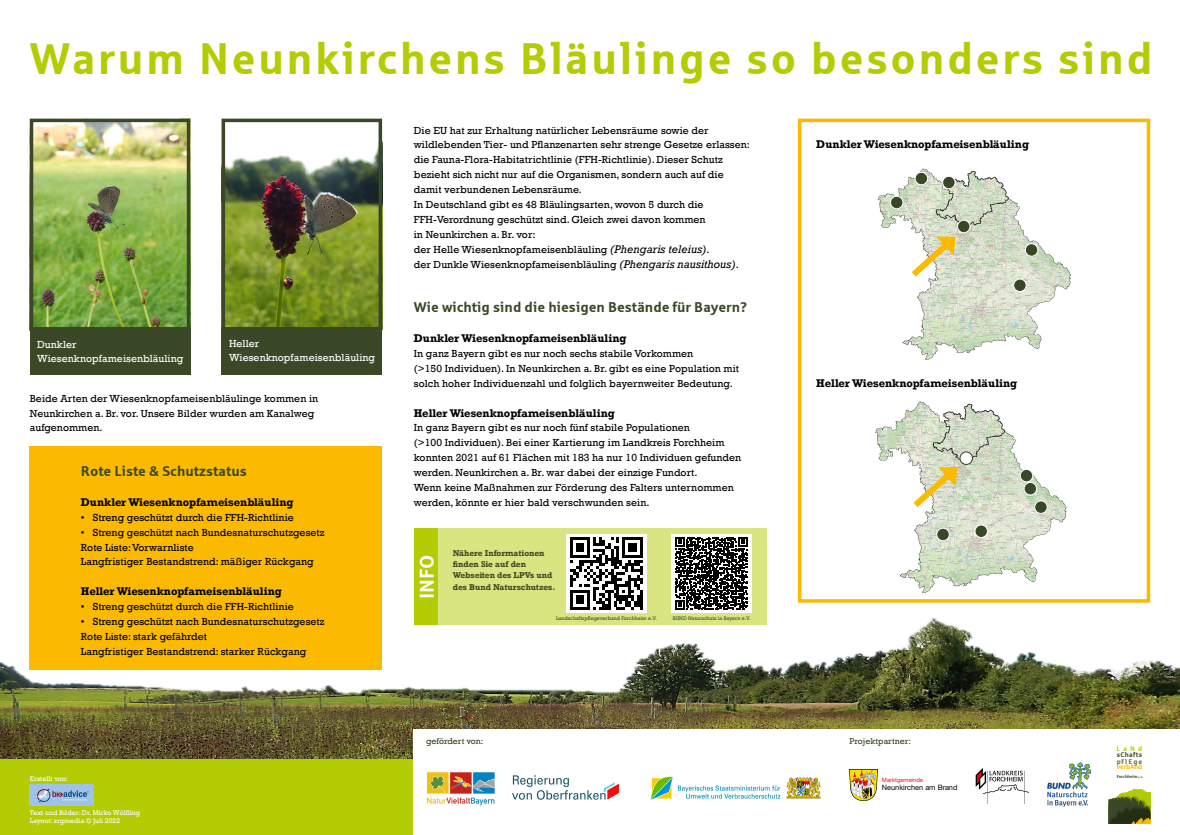
<style>
.page{position:relative;width:1180px;height:835px;background:#fff}
.page>*{position:absolute;margin:0;border:0;box-sizing:border-box;transform-origin:0 0}
.t1{font:700 43.75px "Sparkasse Rg";letter-spacing:.05em;color:#b4cc04}
.t2{font:700 19.81px "Sparkasse Rg";color:#fff}
.t3{font:700 14px "Sparkasse Rg";color:#3a4827}
.t4{font:10.5px/14.9px "Rockwell";letter-spacing:.005em;color:#000}
.t5{font:700 10.5px "Rockwell";letter-spacing:.005em;color:#000}
.t6{font:10.5px/14px "Rockwell";letter-spacing:.005em;color:#fff}
.t7{font:8.75px "Rockwell";color:#384826}
.t8{font:700 7.91px/11.5px "Rockwell";letter-spacing:-.01em;color:#404925}
.t9{font:7.38px "Helvetica Neue LTW1 G";color:#000}
.t10{font:7px/8.4px "Rockwell";color:#fff}
.t11{font:700 6.79px "Sparkasse Rg";letter-spacing:.05em;color:#404925}
.t12{font:700 6.79px "Sparkasse Rg";letter-spacing:-.03em;color:#fbba00}
.t13{font:700 6.79px "Sparkasse Rg";letter-spacing:.17em;color:#5d6f35}
.t14{font:700 6.79px "Sparkasse Rg";color:#b4cc04}
.t15{font:5.91px "Helvetica Neue LTW1 G";color:#fe0a13}
.t16{font:5.25px "Rockwell";color:#3a4827}
.t17{font:700 4.3px "Sparkasse Rg";color:#404925}
.s1{font-style:italic}
.s2{font-size:2.66px}
</style>
<div class="page">
<img style="left:0;top:602px;width:1180px;height:156px">
<div style="left:30px;top:446px;width:352px;height:223px;background:#fbba00"></div>
<div style="left:0;top:758px;width:414px;height:76px;background:#b4cc04"></div>
<img style="left:35px;top:124px;width:150px;height:201px">
<div style="left:30px;top:119px;width:160px;height:211px;border:4px solid #3a4827"></div>
<img style="left:227px;top:149px;width:150px;height:176px">
<div style="left:222px;top:119px;width:160px;height:211px;border:4px solid #3a4827"></div>
<div style="left:798px;top:119px;width:352px;height:483px;border:4px solid #fbba00"></div>
<img style="left:877px;top:168px;width:194px;height:192px">
<div style="left:865px;top:161px;width:34px;height:22px;background:#fff"></div>
<div style="left:1004px;top:161px;width:71px;height:22px;background:#fff"></div>
<div style="left:1013px;top:279px;width:13px;height:12px;background:#384826;border-radius:50%"></div>
<div style="left:1013px;top:279px;width:13px;height:13px;border:1px solid #fff;border-radius:50%"></div>
<div style="left:1025px;top:244px;width:12px;height:12px;background:#384826;border-radius:50%"></div>
<div style="left:1025px;top:243px;width:13px;height:13px;border:1px solid #fff;border-radius:50%"></div>
<div style="left:915px;top:172px;width:12px;height:13px;background:#384826;border-radius:50%"></div>
<div style="left:915px;top:172px;width:13px;height:13px;border:1px solid #fff;border-radius:50%"></div>
<div style="left:890px;top:196px;width:13px;height:13px;background:#384826;border-radius:50%"></div>
<div style="left:890px;top:196px;width:13px;height:13px;border:1px solid #fff;border-radius:50%"></div>
<div style="left:942px;top:176px;width:13px;height:13px;background:#384826;border-radius:50%"></div>
<div style="left:942px;top:176px;width:13px;height:13px;border:1px solid #fff;border-radius:50%"></div>
<div style="left:957px;top:220px;width:13px;height:13px;background:#384826;border-radius:50%"></div>
<div style="left:957px;top:220px;width:13px;height:13px;border:1px solid #fff;border-radius:50%"></div>
<svg style="left:905px;top:235px;width:51px;height:48px"></svg>
<img style="left:875px;top:401px;width:192px;height:192px">
<div style="left:865px;top:393px;width:32px;height:22px;background:#fff"></div>
<div style="left:1003px;top:390px;width:66px;height:23px;background:#fff"></div>
<div style="left:937px;top:528px;width:12px;height:12px;background:#384826;border-radius:50%"></div>
<div style="left:936px;top:528px;width:13px;height:13px;border:1px solid #fff;border-radius:50%"></div>
<div style="left:975px;top:525px;width:12px;height:12px;background:#384826;border-radius:50%"></div>
<div style="left:974px;top:524px;width:13px;height:13px;border:1px solid #fff;border-radius:50%"></div>
<div style="left:1034px;top:501px;width:13px;height:12px;background:#384826;border-radius:50%"></div>
<div style="left:1034px;top:500px;width:13px;height:13px;border:1px solid #fff;border-radius:50%"></div>
<div style="left:1024px;top:482px;width:12px;height:13px;background:#384826;border-radius:50%"></div>
<div style="left:1024px;top:482px;width:13px;height:13px;border:1px solid #fff;border-radius:50%"></div>
<div style="left:1020px;top:469px;width:12px;height:13px;background:#384826;border-radius:50%"></div>
<div style="left:1020px;top:469px;width:13px;height:13px;border:1px solid #fff;border-radius:50%"></div>
<div style="left:960px;top:452px;width:12px;height:12px;background:#fff;border-radius:50%"></div>
<div style="left:959px;top:451px;width:14px;height:14px;border:1px solid #384826;border-radius:50%"></div>
<svg style="left:907px;top:465px;width:51px;height:48px"></svg>
<div style="left:414px;top:729px;width:766px;height:105px;background:#fff"></div>
<svg style="left:1108px;top:788px;width:42px;height:35px"></svg>
<img style="left:650px;top:776px;width:171px;height:24px">
<img style="left:426px;top:772px;width:69px;height:34px">
<img style="left:512px;top:775px;width:107px;height:24px">
<img style="left:1047px;top:762px;width:43px;height:44px">
<img style="left:849px;top:769px;width:28px;height:30px">
<img style="left:975px;top:768px;width:54px;height:35px">
<img style="left:30px;top:784px;width:63px;height:21px">
<div style="left:30px;top:327px;width:160px;height:48px;background:#3a4827"></div>
<div style="left:222px;top:327px;width:160px;height:48px;background:#3a4827"></div>
<div style="left:414px;top:528px;width:352px;height:97px;background:#d9e581"></div>
<div style="left:414px;top:528px;width:23px;height:97px;background:#b4cc04"></div>
<div style="left:566px;top:534px;width:81px;height:78px;background:#fff"></div>
<svg style="left:570px;top:537px;width:73px;height:73px"></svg>
<div style="left:671px;top:534px;width:80px;height:78px;background:#fff"></div>
<svg style="left:675px;top:537px;width:73px;height:72px"></svg>
<h1 class="t1" style="left:30px;top:35px;width:1124px">Warum Neunkirchens Bläulinge so besonders sind</h1>
<p class="t6" style="left:37px;top:337px;width:148px">Dunkler<br>Wiesenknopfameisenbläuling</p>
<p class="t6" style="left:229px;top:337px;width:148px">Heller<br>Wiesenknopfameisenbläuling</p>
<p class="t4" style="left:30px;top:391px;width:290px">Beide Arten der Wiesenknopfameisenbläulinge kommen in<br>Neunkirchen a. Br. vor. Unsere Bilder wurden am Kanalweg aufgenommen.</p>
<h3 class="t3" style="left:81px;top:463px;width:167px">Rote Liste &amp; Schutzstatus</h3>
<p class="t5" style="left:81px;top:495px;width:214px">Dunkler Wiesenknopfameisenbläuling</p>
<p class="t4" style="left:81px;top:510px;width:214px">• Streng geschützt durch die FFH-Richtlinie</p>
<p class="t4" style="left:81px;top:524px;width:245px">• Streng geschützt nach Bundesnaturschutzgesetz<br>Rote Liste: Vorwarnliste<br>Langfristiger Bestandstrend: mäßiger Rückgang</p>
<p class="t5" style="left:81px;top:584px;width:202px">Heller Wiesenknopfameisenbläuling</p>
<p class="t4" style="left:81px;top:599px;width:214px">• Streng geschützt durch die FFH-Richtlinie</p>
<p class="t4" style="left:81px;top:614px;width:245px">• Streng geschützt nach Bundesnaturschutzgesetz<br>Rote Liste: stark gefährdet<br>Langfristiger Bestandstrend: starker Rückgang</p>
<p class="t10" style="left:30px;top:774px;width:40px">Erstellt von:</p>
<p class="t10" style="left:30px;top:808px;width:112px">Text und Bilder: Dr. Mirko Wölfling<br>Layout: srgmedia © Juli 2022</p>
<p class="t4" style="left:414px;top:123px;width:338px">Die EU hat zur Erhaltung natürlicher Lebensräume sowie der wildlebenden Tier- und Pflanzenarten sehr strenge Gesetze erlassen: die Fauna-Flora-Habitatrichtlinie (FFH-Richtlinie). Dieser Schutz bezieht sich nicht nur auf die Organismen, sondern auch auf die damit verbundenen Lebensräume.<br>In Deutschland gibt es 48 Bläulingsarten, wovon 5 durch die FFH-Verordnung geschützt sind. Gleich zwei davon kommen<br>in Neunkirchen a. Br. vor:<br>der Helle Wiesenknopfameisenbläuling <span class="s1">(Phengaris teleius)</span>.<br>der Dunkle Wiesenknopfameisenbläuling <span class="s1">(Phengaris nausithous)</span>.</p>
<h3 class="t3" style="left:414px;top:300px;width:335px">Wie wichtig sind die hiesigen Bestände für Bayern?</h3>
<p class="t5" style="left:414px;top:331px;width:214px">Dunkler Wiesenknopfameisenbläuling</p>
<p class="t4" style="left:414px;top:346px;width:327px">In ganz Bayern gibt es nur noch sechs stabile Vorkommen<br>(&gt;150 Individuen). In Neunkirchen a. Br. gibt es eine Population mit solch hoher Individuenzahl und folglich bayernweiter Bedeutung.</p>
<p class="t5" style="left:414px;top:406px;width:202px">Heller Wiesenknopfameisenbläuling</p>
<p class="t4" style="left:414px;top:420px;width:329px">In ganz Bayern gibt es nur noch fünf stabile Populationen<br>(&gt;100 Individuen). Bei einer Kartierung im Landkreis Forchheim konnten 2021 auf 61 Flächen mit 183 ha nur 10 Individuen gefunden werden. Neunkirchen a. Br. war dabei der einzige Fundort.<br>Wenn keine Maßnahmen zur Förderung des Falters unternommen werden, könnte er hier bald verschwunden sein.</p>
<h2 class="t2" style="left:416px;top:598px;width:46px;rotate:-90deg">INFO</h2>
<p class="t8" style="left:453px;top:546px;width:104px">Nähere Informationen finden Sie auf den<br>Webseiten des LPVs und des Bund Naturschutzes.</p>
<p class="t16" style="left:556px;top:615px;width:102px">Landschaftspflegeverband Forchheim e.V.</p>
<p class="t16" style="left:673px;top:615px;width:79px">BUND Naturschutz in Bayern e.V.</p>
<p class="t5" style="left:816px;top:138px;width:214px">Dunkler Wiesenknopfameisenbläuling</p>
<p class="t5" style="left:816px;top:376px;width:202px">Heller Wiesenknopfameisenbläuling</p>
<p class="t7" style="left:426px;top:736px;width:59px">gefördert von:</p>
<p class="t7" style="left:849px;top:736px;width:63px">Projektpartner:</p>
<p class="t15" style="left:882px;top:775px;width:43px">Marktgemeinde</p>
<p class="t9" style="left:882px;top:783px;width:77px">Neunkirchen am Brand</p>
<p class="t14" style="left:1116px;top:744px;width:27px">LaNd</p>
<p class="t11" style="left:1116px;top:750px;width:27px">sChafts</p>
<p class="t17" style="left:1116px;top:774px;width:28px">Forchheim <span class="s2">e.V.</span></p>
<p class="t13" style="left:1116px;top:757px;width:27px">pflEge</p>
<p class="t12" style="left:1117px;top:763px;width:27px">verbAnd</p>
</div>
